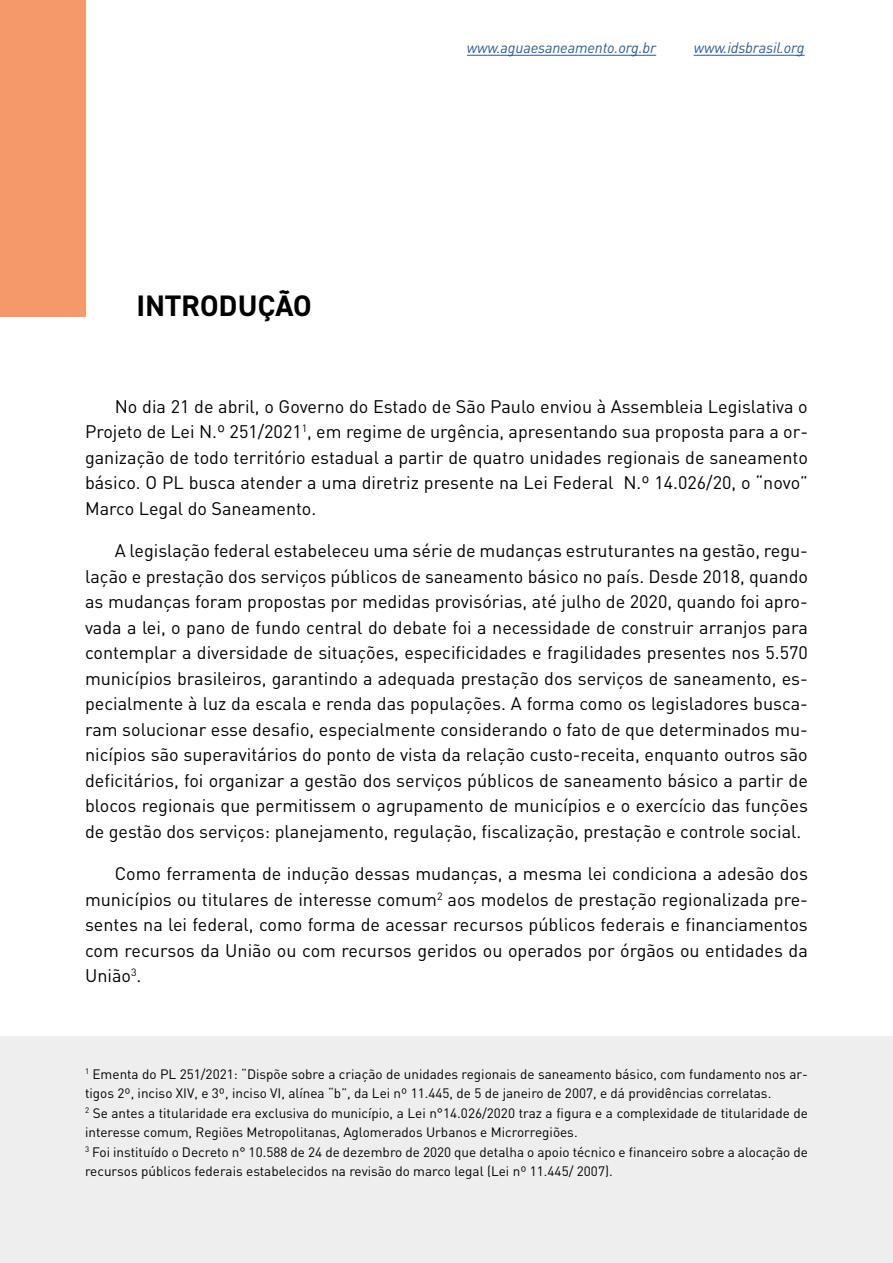
<style>
.page{position:relative;width:893px;height:1263px;background:#fff}
.page>*{position:absolute;margin:0;border:0;box-sizing:border-box;transform-origin:0 0}
.t1{font:700 29.7px "DIN2014";letter-spacing:.01em;color:#000}
.t2{font:18px/25.5px "DIN";color:#000;text-align:justify}
.t3{font:italic 15px "DIN Pro";letter-spacing:-.01em;color:#275b9b}
.t4{font:13.5px/19.5px "DIN";color:#000}
</style>
<div class="page">
<hr style="left:467px;top:55px;width:189px;height:1px;background:#275b9b">
<hr style="left:694px;top:55px;width:111px;height:1px;background:#275b9b">
<div style="left:0;top:1037px;width:893px;height:226px;background:#eee"></div>
<div style="left:0;top:0;width:85px;height:317px;background:#f5996b"></div>
<h1 class="t1" style="left:136px;top:286px;width:177px">INTRODUÇÃO</h1>
<p class="t3" style="left:467px;top:36px;width:191px">www.aguaesaneamento.org.br</p>
<p class="t3" style="left:694px;top:36px;width:112px">www.idsbrasil.org</p>
<p class="t2" style="left:85px;top:393px;width:724px;text-indent:30px">No dia 21 de abril, o Governo do Estado de São Paulo enviou à Assembleia Legislativa o Projeto de Lei N.º 251/2021<sup>1</sup>, em regime de urgência, apresentando sua proposta para a or&shy;ganização de todo território estadual a partir de quatro unidades regionais de saneamento básico. O PL busca atender a uma diretriz presente na Lei Federal N.º 14.026/20, o “novo” Marco Legal do Saneamento.</p>
<p class="t2" style="left:85px;top:537px;width:724px;text-indent:30px">A legislação federal estabeleceu uma série de mudanças estruturantes na gestão, regu&shy;lação e prestação dos serviços públicos de saneamento básico no país. Desde 2018, quando as mudanças foram propostas por medidas provisórias, até julho de 2020, quando foi apro&shy;vada a lei, o pano de fundo central do debate foi a necessidade de construir arranjos para contemplar a diversidade de situações, especificidades e fragilidades presentes nos 5.570 municípios brasileiros, garantindo a adequada prestação dos serviços de saneamento, es&shy;pecialmente à luz da escala e renda das populações. A forma como os legisladores busca&shy;ram solucionar esse desafio, especialmente considerando o fato de que determinados mu&shy;nicípios são superavitários do ponto de vista da relação custo-receita, enquanto outros são deficitários, foi organizar a gestão dos serviços públicos de saneamento básico a partir de blocos regionais que permitissem o agrupamento de municípios e o exercício das funções de gestão dos serviços: planejamento, regulação, fiscalização, prestação e controle social.</p>
<p class="t2" style="left:85px;top:861px;width:724px;text-indent:30px">Como ferramenta de indução dessas mudanças, a mesma lei condiciona a adesão dos municípios ou titulares de interesse comum<sup>2</sup> aos modelos de prestação regionalizada pre&shy;sentes na lei federal, como forma de acessar recursos públicos federais e financiamentos com recursos da União ou com recursos geridos ou operados por órgãos ou entidades da União<sup>3</sup>.</p>
<p class="t4" style="left:85px;top:1064px;width:724px"><sup>1</sup> Ementa do PL 251/2021: “Dispõe sobre a criação de unidades regionais de saneamento básico, com fundamento nos ar&shy;tigos 2º, inciso XIV, e 3º, inciso VI, alínea “b”, da Lei nº 11.445, de 5 de janeiro de 2007, e dá providências correlatas.<br><sup>2</sup> Se antes a titularidade era exclusiva do município, a Lei n°14.026/2020 traz a figura e a complexidade de titularidade de interesse comum, Regiões Metropolitanas, Aglomerados Urbanos e Microrregiões.<br><sup>3</sup> Foi instituído o Decreto n° 10.588 de 24 de dezembro de 2020 que detalha o apoio técnico e financeiro sobre a alocação de recursos públicos federais estabelecidos na revisão do marco legal (Lei nº 11.445/ 2007).</p>
</div>
